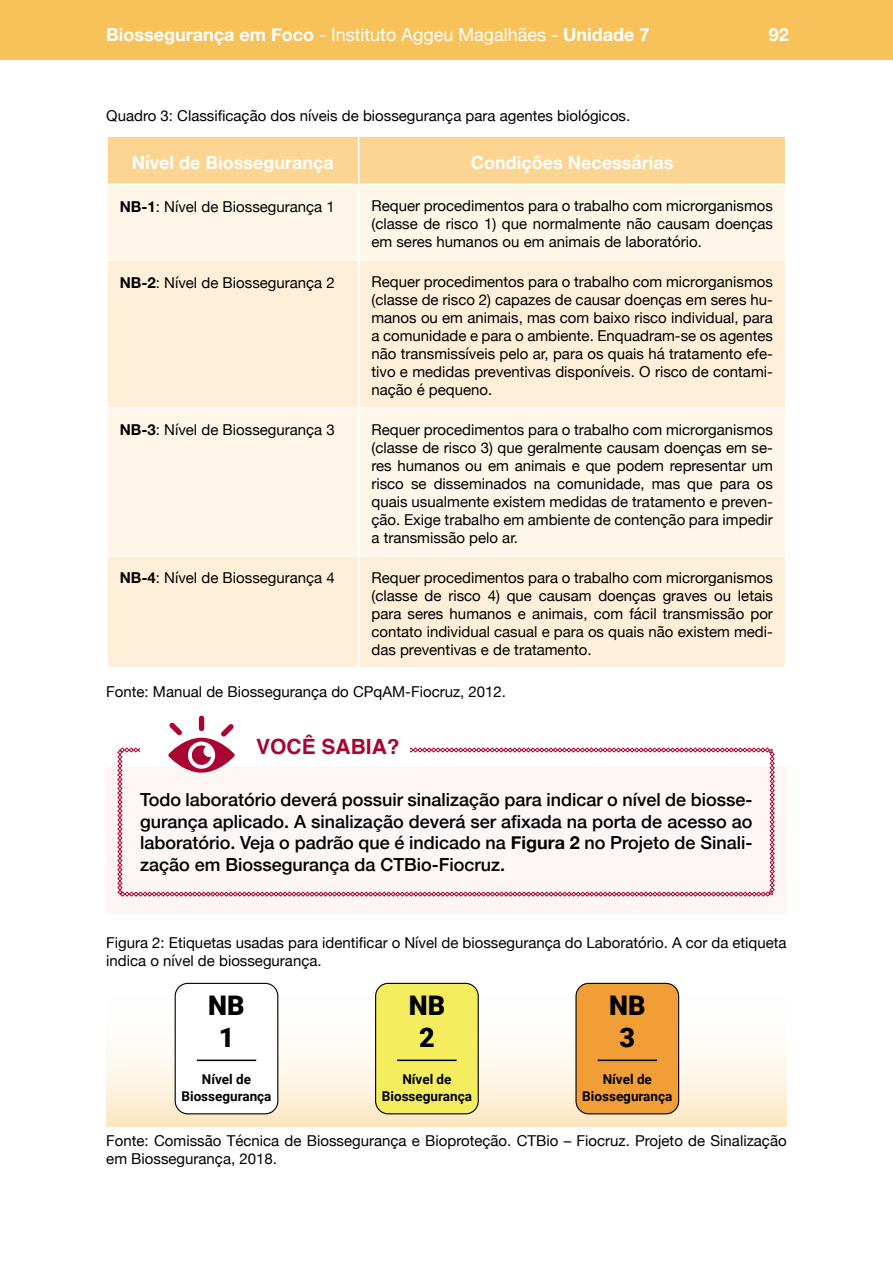
<style>
.page{position:relative;width:893px;height:1263px;background:#fff}
.page>*{position:absolute;margin:0;border:0;box-sizing:border-box;transform-origin:0 0}
.t1{font:900 27px/32.4px "Roboto";color:#000;text-align:center}
.t2{font:700 21px "Helvetica";color:#a90533}
.t3{font:500 18px/21.6px "Helvetica Neue";color:#000;text-align:justify}
.t4{font:700 18px "Helvetica Neue";color:#fff}
.t5{font:15px/18px "Helvetica Neue";color:#000;text-align:justify}
.t6{font:700 13.5px/16.2px "Roboto";color:#000;text-align:center}
.s1{font-weight:400}
.s2{font-weight:700}
</style>
<div class="page">
<div style="left:0;top:0;width:892px;height:60px;background:#f8c25b"></div>
<div style="left:106px;top:767px;width:680px;height:146px;background:#fef5f5"></div>
<div style="left:199px;top:716px;width:5px;height:15px;background:#a90533;border-radius:3px"></div>
<svg style="left:117px;top:722px;width:658px;height:175px"></svg>
<div style="left:108px;top:137px;width:677px;height:47px;background:#fbd591"></div>
<div style="left:108px;top:185px;width:677px;height:74px;background:#fef6e9"></div>
<svg style="left:108px;top:261px;width:677px;height:406px;background:#fef1de"></svg>
<hr style="left:358px;top:137px;width:1px;height:47px;background:#fff">
<hr style="left:358px;top:185px;width:1px;height:74px;background:#fff">
<hr style="left:358px;top:261px;width:1px;height:146px;background:#fff">
<hr style="left:106px;top:407px;width:253px;height:2px;background:#fff">
<hr style="left:359px;top:407px;width:427px;height:2px;background:#fff">
<hr style="left:358px;top:409px;width:1px;height:146px;background:#fff">
<hr style="left:106px;top:555px;width:253px;height:1px;background:#fff">
<hr style="left:359px;top:555px;width:427px;height:1px;background:#fff">
<hr style="left:358px;top:556px;width:1px;height:111px;background:#fff">
<svg style="left:106px;top:982px;width:681px;height:144px"></svg>
<div style="left:175px;top:983px;width:103px;height:131px;background:#fff;border-radius:13px"></div>
<div style="left:175px;top:983px;width:103px;height:131px;border:1px solid #000;border-radius:13px"></div>
<hr style="left:197px;top:1059px;width:59px;height:2px;background:#000">
<div style="left:376px;top:983px;width:102px;height:131px;background:#f4ed5e;border-radius:13px"></div>
<div style="left:375px;top:983px;width:104px;height:131px;border:1px solid #000;border-radius:13px"></div>
<hr style="left:397px;top:1059px;width:60px;height:2px;background:#000">
<div style="left:576px;top:983px;width:103px;height:131px;background:#f29e37;border-radius:13px"></div>
<div style="left:575px;top:983px;width:104px;height:131px;border:1px solid #000;border-radius:13px"></div>
<hr style="left:598px;top:1059px;width:59px;height:2px;background:#000">
<p class="t4" style="left:106px;top:20px;width:545px">Biossegurança em Foco <span class="s1">- Instituto Aggeu Magalhães -</span> Unidade 7</p>
<p class="t4" style="left:769px;top:20px;width:22px">92</p>
<p class="t5" style="left:106px;top:107px;width:525px">Quadro 3: Classificação dos níveis de biossegurança para agentes biológicos.</p>
<p class="t4" style="left:132px;top:148px;width:203px">Nível de Biossegurança</p>
<p class="t4" style="left:471px;top:148px;width:204px">Condições Necessárias</p>
<p class="t5" style="left:120px;top:198px;width:217px"><span class="s2">NB-1</span>: Nível de Biossegurança 1</p>
<p class="t5" style="left:371px;top:198px;width:403px">Requer procedimentos para o trabalho com microrganismos (classe de risco 1) que normalmente não causam doenças em seres humanos ou em animais de laboratório.</p>
<p class="t5" style="left:120px;top:274px;width:217px"><span class="s2">NB-2</span>: Nível de Biossegurança 2</p>
<p class="t5" style="left:371px;top:274px;width:403px">Requer procedimentos para o trabalho com microrganismos (classe de risco 2) capazes de causar doenças em seres hu&shy;manos ou em animais, mas com baixo risco individual, para a comunidade e para o ambiente. Enquadram-se os agentes não transmissíveis pelo ar, para os quais há tratamento efe&shy;tivo e medidas preventivas disponíveis. O risco de contami&shy;nação é pequeno.</p>
<p class="t5" style="left:120px;top:422px;width:217px"><span class="s2">NB-3</span>: Nível de Biossegurança 3</p>
<p class="t5" style="left:371px;top:421px;width:403px">Requer procedimentos para o trabalho com microrganismos (classe de risco 3) que geralmente causam doenças em se&shy;res humanos ou em animais e que podem representar um risco se disseminados na comunidade, mas que para os quais usualmente existem medidas de tratamento e preven&shy;ção. Exige trabalho em ambiente de contenção para impedir a transmissão pelo ar.</p>
<p class="t5" style="left:120px;top:570px;width:217px"><span class="s2">NB-4</span>: Nível de Biossegurança 4</p>
<p class="t5" style="left:371px;top:569px;width:403px">Requer procedimentos para o trabalho com microrganismos (classe de risco 4) que causam doenças graves ou letais para seres humanos e animais, com fácil transmissão por contato individual casual e para os quais não existem medi&shy;das preventivas e de tratamento.</p>
<p class="t5" style="left:106px;top:683px;width:401px">Fonte: Manual de Biossegurança do CPqAM-Fiocruz, 2012.</p>
<h2 class="t2" style="left:256px;top:730px;width:145px">VOCÊ SABIA?</h2>
<p class="t3" style="left:140px;top:787px;width:614px">Todo laboratório deverá possuir sinalização para indicar o nível de biosse&shy;gurança aplicado. A sinalização deverá ser afixada na porta de acesso ao laboratório. Veja o padrão que é indicado na <span class="s2">Figura 2</span> no Projeto de Sinali&shy;zação em Biossegurança da CTBio-Fiocruz.</p>
<p class="t5" style="left:106px;top:934px;width:682px">Figura 2: Etiquetas usadas para identificar o Nível de biossegurança do Laboratório. A cor da etiqueta indica o nível de biossegurança.</p>
<h1 class="t1" style="left:208px;top:988px;width:38px">NB<br>1</h1>
<p class="t6" style="left:181px;top:1071px;width:92px">Nível de<br>Biossegurança</p>
<h1 class="t1" style="left:409px;top:988px;width:38px">NB<br>2</h1>
<p class="t6" style="left:382px;top:1071px;width:92px">Nível de<br>Biossegurança</p>
<h1 class="t1" style="left:609px;top:988px;width:38px">NB<br>3</h1>
<p class="t6" style="left:582px;top:1071px;width:92px">Nível de<br>Biossegurança</p>
<p class="t5" style="left:106px;top:1132px;width:682px">Fonte: Comissão Técnica de Biossegurança e Bioproteção. CTBio – Fiocruz. Projeto de Sinalização em Biossegurança, 2018.</p>
</div>
